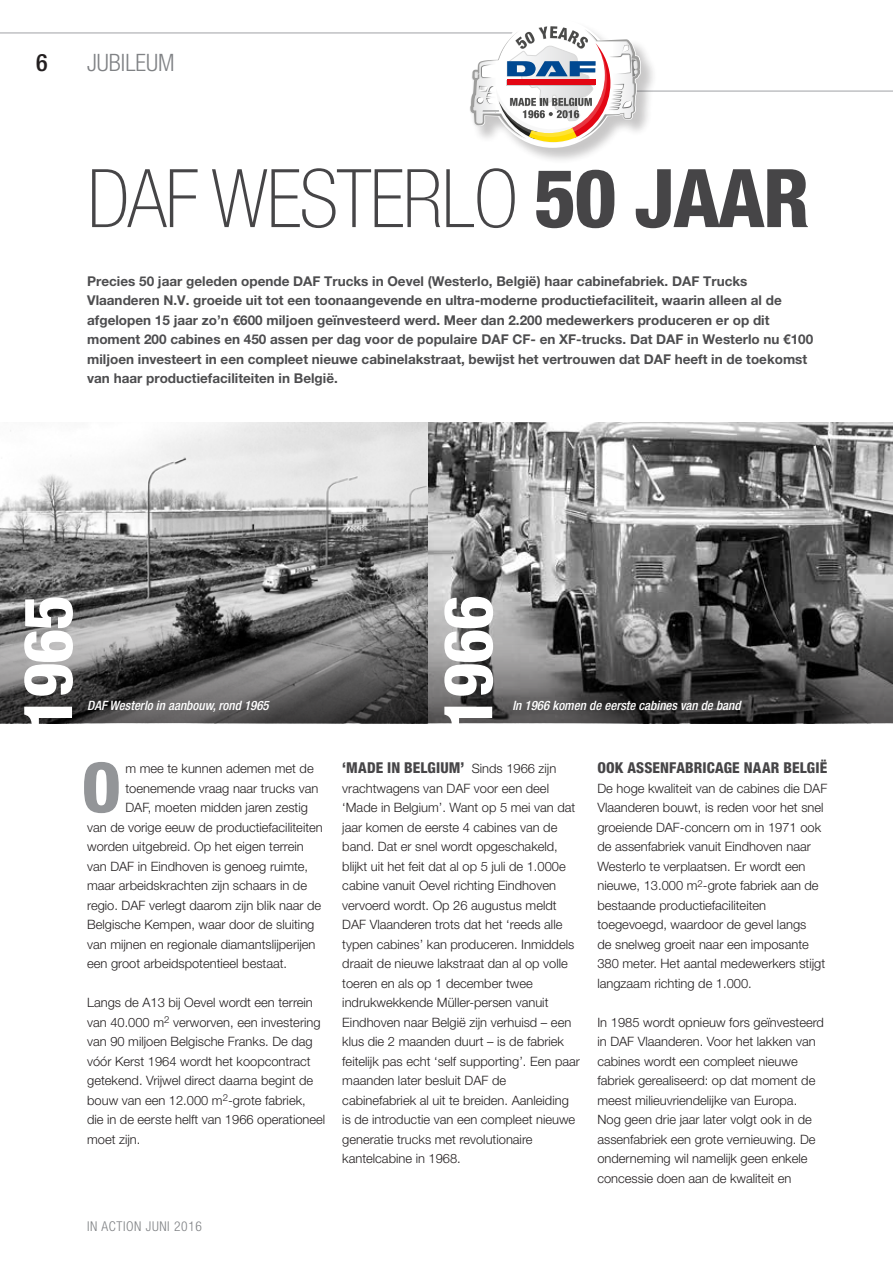
<style>
.page{position:relative;width:893px;height:1263px;background:#fff}
.page>*{position:absolute;margin:0;border:0;box-sizing:border-box;transform-origin:0 0}
.t1{font:100 condensed 81px "Helvetica Neue LT Pro";letter-spacing:-.02em;color:#464547}
.t2{font:800 condensed 69px "Helvetica Neue LT Pro";color:#939598}
.t3{font:300 condensed 24px "Helvetica Neue LT Pro";color:#808285}
.t4{font:500 condensed 24px "Helvetica Neue LT Pro";color:#231f20}
.t5{font:800 condensed 15px "Helvetica Neue LT Pro";letter-spacing:.01em;color:#464547}
.t6{font:700 13.5px/19.5px "Helvetica Neue LT Pro";color:#4d4d4f}
.t7{font:300 condensed 13.5px "Helvetica Neue LT Pro";letter-spacing:.045em;color:#808285}
.t8{font:300 12.9px/19.5px "Helvetica Neue LT Pro";color:#231f20}
.t9{font:italic 500 condensed 12.9px "Helvetica Neue LT Pro";color:#fff}
.s1{font-weight:800}
.s2{font-weight:300;font-stretch:normal;font-size:12.9px;color:#231f20}
</style>
<div class="page">
<svg style="left:0;top:32px;width:893px;height:60px"></svg>
<hr style="left:892px;top:286px;width:1px;height:136px;background:#231f20">
<img style="left:0;top:422px;width:892px;height:176px">
<hr style="left:892px;top:422px;width:1px;height:301px;background:#00aeef">
<svg style="left:0;top:598px;width:893px;height:125px;background:#595959"></svg>
<div style="left:469px;top:19px;width:189px;height:145px;background:#231f20;opacity:.25"></div>
<div style="left:489px;top:18px;width:128px;height:130px;background:#fff;border-radius:50%"></div>
<svg style="left:468px;top:26px;width:174px;height:122px"></svg>
<svg style="left:444px;top:597px;width:49px;height:127px"></svg>
<svg style="left:24px;top:597px;width:49px;height:127px"></svg>
<h3 class="t4" style="left:36px;top:48px;width:13px">6</h3>
<h3 class="t3" style="left:87px;top:49px;width:89px">JUBILEUM</h3>
<h1 class="t1" style="left:87px;top:154px;width:724px">DAF WESTERLO <span class="s1">50 JAAR</span></h1>
<p class="t6" style="left:87px;top:271px;width:728px">Precies 50 jaar geleden opende DAF Trucks in Oevel (Westerlo, België) haar cabinefabriek. DAF Trucks Vlaanderen N.V. groeide uit tot een toonaangevende en ultra-moderne productiefaciliteit, waarin alleen al de afgelopen 15 jaar zo’n €600 miljoen geïnvesteerd werd. Meer dan 2.200 medewerkers produceren er op dit moment 200 cabines en 450 assen per dag voor de populaire DAF CF- en XF-trucks. Dat DAF in Westerlo nu €100 miljoen investeert in een compleet nieuwe cabinelakstraat, bewijst het vertrouwen dat DAF heeft in de toekomst van haar productiefaciliteiten in België.</p>
<p class="t9" style="left:87px;top:697px;width:183px">DAF Westerlo in aanbouw, rond 1965</p>
<p class="t9" style="left:512px;top:697px;width:230px">In 1966 komen de eerste cabines van de band</p>
<h2 class="t2" style="left:82px;top:745px;width:41px">O</h2>
<p class="t8" style="left:125px;top:758px;width:190px">m mee te kunnen ademen met de</p>
<p class="t8" style="left:125px;top:778px;width:194px">toenemende vraag naar trucks van</p>
<p class="t8" style="left:125px;top:797px;width:184px">DAF, moeten midden jaren zestig</p>
<p class="t8" style="left:87px;top:817px;width:237px">van de vorige eeuw de productiefaciliteiten</p>
<p class="t8" style="left:87px;top:836px;width:218px">worden uitgebreid. Op het eigen terrein</p>
<p class="t8" style="left:87px;top:856px;width:223px">van DAF in Eindhoven is genoeg ruimte,</p>
<p class="t8" style="left:87px;top:875px;width:221px">maar arbeidskrachten zijn schaars in de</p>
<p class="t8" style="left:87px;top:895px;width:236px">regio. DAF verlegt daarom zijn blik naar de</p>
<p class="t8" style="left:87px;top:914px;width:229px">Belgische Kempen, waar door de sluiting</p>
<p class="t8" style="left:87px;top:934px;width:230px">van mijnen en regionale diamantslijperijen</p>
<p class="t8" style="left:87px;top:954px;width:202px">een groot arbeidspotentieel bestaat.</p>
<p class="t8" style="left:87px;top:993px;width:240px">Langs de A13 bij Oevel wordt een terrein van 40.000 m<sup>2</sup> verworven, een investering van 90 miljoen Belgische Franks. De dag vóór Kerst 1964 wordt het koopcontract getekend. Vrijwel direct daarna begint de bouw van een 12.000 m<sup>2</sup>-grote fabriek, die in de eerste helft van 1966 operationeel moet zijn.</p>
<p class="t5" style="left:342px;top:758px;width:216px">‘MADE IN BELGIUM’ <span class="s2">Sinds 1966 zijn</span></p>
<p class="t8" style="left:342px;top:778px;width:239px">vrachtwagens van DAF voor een deel ‘Made in Belgium’. Want op 5 mei van dat jaar komen de eerste 4 cabines van de band. Dat er snel wordt opgeschakeld, blijkt uit het feit dat al op 5 juli de 1.000e cabine vanuit Oevel richting Eindhoven vervoerd wordt. Op 26 augustus meldt DAF Vlaanderen trots dat het ‘reeds alle typen cabines’ kan produceren. Inmiddels draait de nieuwe lakstraat dan al op volle toeren en als op 1 december twee indrukwekkende Müller-persen vanuit Eindhoven naar België zijn verhuisd – een klus die 2 maanden duurt – is de fabriek feitelijk pas echt ‘self supporting’. Een paar maanden later besluit DAF de cabinefabriek al uit te breiden. Aanleiding is de introductie van een compleet nieuwe generatie trucks met revolutionaire kantelcabine in 1968.</p>
<p class="t7" style="left:87px;top:1219px;width:116px">IN ACTION JUNI 2016</p>
<p class="t5" style="left:597px;top:758px;width:231px">OOK ASSENFABRICAGE NAAR BELGIË</p>
<p class="t8" style="left:597px;top:778px;width:231px">De hoge kwaliteit van de cabines die DAF Vlaanderen bouwt, is reden voor het snel groeiende DAF-concern om in 1971 ook de assenfabriek vanuit Eindhoven naar Westerlo te verplaatsen. Er wordt een nieuwe, 13.000 m<sup>2</sup>-grote fabriek aan de bestaande productiefaciliteiten toegevoegd, waardoor de gevel langs<br>de snelweg groeit naar een imposante 380 meter. Het aantal medewerkers stijgt langzaam richting de 1.000.</p>
<p class="t8" style="left:597px;top:1012px;width:228px">In 1985 wordt opnieuw fors geïnvesteerd in DAF Vlaanderen. Voor het lakken van cabines wordt een compleet nieuwe fabriek gerealiseerd: op dat moment de meest milieuvriendelijke van Europa.<br>Nog geen drie jaar later volgt ook in de assenfabriek een grote vernieuwing. De onderneming wil namelijk geen enkele concessie doen aan de kwaliteit en</p>
</div>
